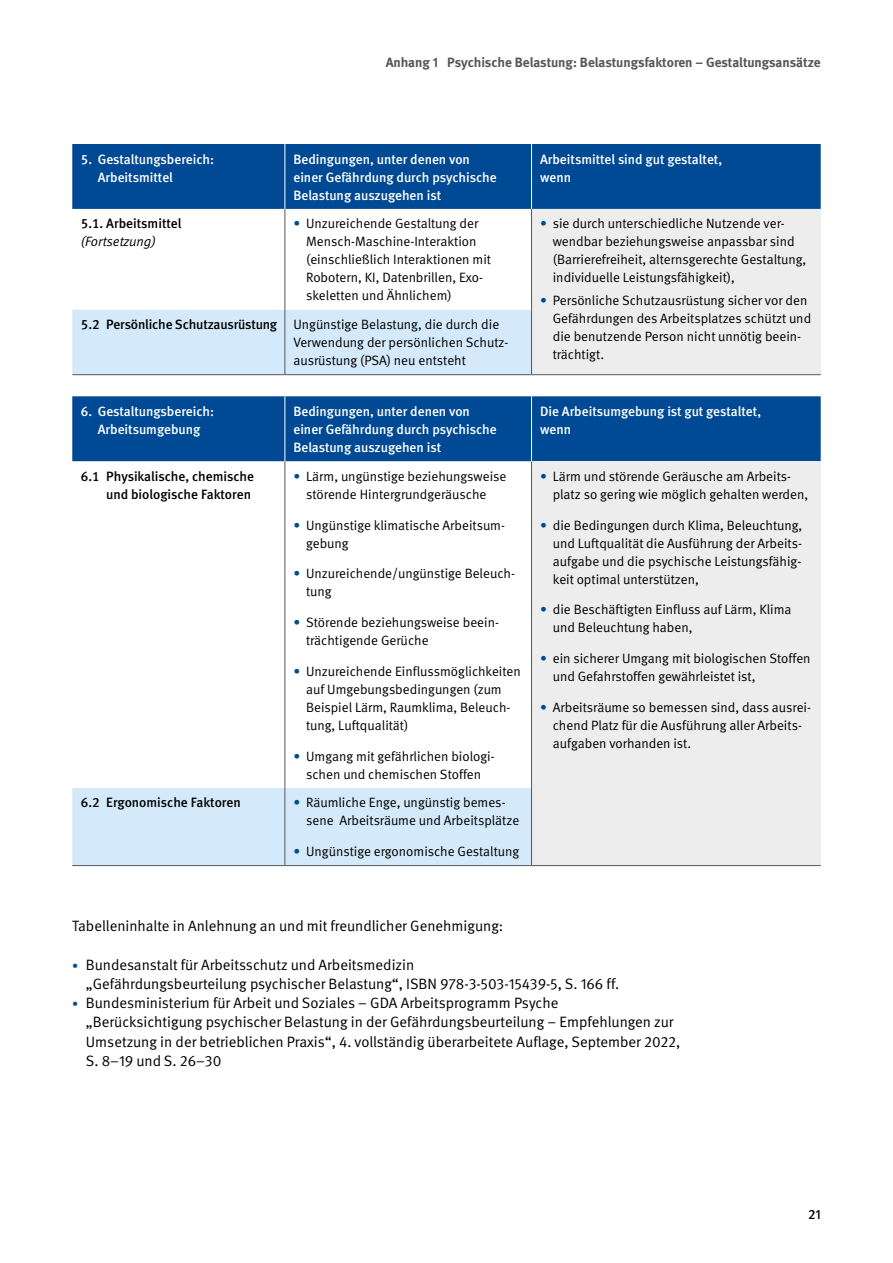
<style>
.page{position:relative;width:893px;height:1263px;background:#fff}
.page>*{position:absolute;margin:0;border:0;box-sizing:border-box;transform-origin:0 0}
._02_Fließtext_Fließtext{font:15px/19.2px "DGUV Meta";color:#000}
._03_Tabellen_und_Graphen_Tabellen_normal{font:13.5px/18px "DGUV Meta";color:#000}
._03_Tabellen_und_Graphen_Tabellen_normal-2{font:500 13.5px/18px "DGUV Meta";color:#fff}
._03_Tabellen_und_Graphen_Tabellen_nummeri{font:500 13.5px/18px "DGUV Meta";letter-spacing:-.005em;color:#000}
.t1{font:700 13.5px "DGUV Meta";letter-spacing:-.005em;color:#575756}
._03_Tabellen_und_Graphen_Tabellen_nummeri-2{font:500 13.5px/18px "DGUV Meta";color:#fff;text-align:center}
.s1{font-weight:400;font-style:italic}
.s2{color:#004b91}
.s3{font-size:12px;color:#004b91}
</style>
<div class="page">
<div style="left:72px;top:144px;width:749px;height:65px;background:#004994"></div>
<div style="left:531px;top:209px;width:290px;height:166px;background:#ededed"></div>
<div style="left:72px;top:310px;width:459px;height:64px;background:#d4eafa"></div>
<hr style="left:285px;top:209px;width:1px;height:101px;background:#575756">
<hr style="left:531px;top:209px;width:1px;height:101px;background:#575756">
<hr style="left:285px;top:310px;width:1px;height:64px;background:#575756">
<hr style="left:531px;top:310px;width:1px;height:64px;background:#575756">
<hr style="left:285px;top:144px;width:1px;height:65px;background:#fff">
<hr style="left:531px;top:144px;width:1px;height:65px;background:#fff">
<hr style="left:72px;top:374px;width:213px;height:1px;background:#575756">
<hr style="left:285px;top:374px;width:246px;height:1px;background:#575756">
<hr style="left:531px;top:374px;width:290px;height:1px;background:#575756">
<div style="left:72px;top:396px;width:749px;height:65px;background:#004994"></div>
<div style="left:531px;top:461px;width:290px;height:404px;background:#ededed"></div>
<div style="left:72px;top:788px;width:459px;height:77px;background:#d4eafa"></div>
<hr style="left:285px;top:461px;width:1px;height:327px;background:#575756">
<hr style="left:531px;top:461px;width:1px;height:327px;background:#575756">
<hr style="left:285px;top:788px;width:1px;height:77px;background:#575756">
<hr style="left:531px;top:788px;width:1px;height:77px;background:#575756">
<hr style="left:285px;top:396px;width:1px;height:65px;background:#fff">
<hr style="left:531px;top:396px;width:1px;height:65px;background:#fff">
<hr style="left:72px;top:865px;width:213px;height:1px;background:#575756">
<hr style="left:285px;top:865px;width:246px;height:1px;background:#575756">
<hr style="left:531px;top:865px;width:290px;height:1px;background:#575756">
<p class="t1" style="left:386px;top:54px;width:436px">Anhang 1 Psychische Belastung: Belastungsfaktoren – Gestaltungsansätze</p>
<p class="_03_Tabellen_und_Graphen_Tabellen_normal-2" style="left:98px;top:150px;width:118px;text-indent:-17px">5. Gestaltungsbereich:<br>Arbeitsmittel</p>
<p class="_03_Tabellen_und_Graphen_Tabellen_normal-2" style="left:293px;top:150px;width:205px">Bedingungen, unter denen von einer Gefährdung durch psychische<br>Belastung auszugehen ist</p>
<p class="_03_Tabellen_und_Graphen_Tabellen_normal-2" style="left:540px;top:150px;width:184px">Arbeitsmittel sind gut gestaltet, wenn</p>
<p class="_03_Tabellen_und_Graphen_Tabellen_nummeri" style="left:81px;top:215px;width:102px">5.1. Arbeitsmittel <span class="s1">(Fortsetzung)</span></p>
<p class="_03_Tabellen_und_Graphen_Tabellen_normal" style="left:306px;top:215px;width:186px;text-indent:-13px"><span class="s2">•</span> Unzureichende Gestaltung der<br>Mensch-Maschine-Interaktion (einschließlich Interaktionen mit<br>Robotern, KI, Datenbrillen, Exo&shy;skeletten und Ähnlichem)</p>
<p class="_03_Tabellen_und_Graphen_Tabellen_normal" style="left:553px;top:215px;width:255px;text-indent:-13px"><span class="s2">•</span> sie durch unterschiedliche Nutzende ver&shy;wendbar beziehungsweise anpassbar sind (Barrierefreiheit, alternsgerechte Gestaltung, individuelle Leistungsfähigkeit),</p>
<p class="_03_Tabellen_und_Graphen_Tabellen_normal" style="left:553px;top:291px;width:260px;text-indent:-13px"><span class="s2">•</span> Persönliche Schutzausrüstung sicher vor den Gefährdungen des Arbeitsplatzes schützt und die benutzende Person nicht unnötig beein&shy;trächtigt.</p>
<p class="_03_Tabellen_und_Graphen_Tabellen_nummeri" style="left:81px;top:316px;width:198px">5.2 Persönliche Schutzausrüstung</p>
<p class="_03_Tabellen_und_Graphen_Tabellen_normal" style="left:293px;top:316px;width:217px">Ungünstige Belastung, die durch die<br>Verwendung der persönlichen Schutz&shy;ausrüstung (PSA) neu entsteht</p>
<p class="_03_Tabellen_und_Graphen_Tabellen_nummeri-2" style="left:81px;top:403px;width:135px">6. Gestaltungsbereich:<br>Arbeitsumgebung</p>
<p class="_03_Tabellen_und_Graphen_Tabellen_normal-2" style="left:293px;top:403px;width:205px">Bedingungen, unter denen von einer Gefährdung durch psychische<br>Belastung auszugehen ist</p>
<p class="_03_Tabellen_und_Graphen_Tabellen_normal-2" style="left:540px;top:403px;width:223px">Die Arbeitsumgebung ist gut gestaltet, wenn</p>
<p class="_03_Tabellen_und_Graphen_Tabellen_nummeri" style="left:81px;top:467px;width:175px;text-align:right">6.1 Physikalische, chemische und biologische Faktoren</p>
<p class="_03_Tabellen_und_Graphen_Tabellen_normal" style="left:293px;top:467px;width:214px;text-align:center"><span class="s2">•</span> Lärm, ungünstige beziehungsweise störende Hintergrundgeräusche</p>
<p class="_03_Tabellen_und_Graphen_Tabellen_normal" style="left:306px;top:516px;width:200px;text-indent:-13px"><span class="s2">•</span> Ungünstige klimatische Arbeitsum&shy;gebung</p>
<p class="_03_Tabellen_und_Graphen_Tabellen_normal" style="left:306px;top:565px;width:210px;text-indent:-13px"><span class="s2">•</span> Unzureichende/ungünstige Beleuch&shy;tung</p>
<p class="_03_Tabellen_und_Graphen_Tabellen_normal" style="left:306px;top:614px;width:194px;text-indent:-13px"><span class="s2">•</span> Störende beziehungsweise beein&shy;trächtigende Gerüche</p>
<p class="_03_Tabellen_und_Graphen_Tabellen_normal" style="left:306px;top:662px;width:216px;text-indent:-13px"><span class="s2">•</span> Unzureichende Einflussmöglichkeiten auf Umgebungsbedingungen (zum<br>Beispiel Lärm, Raumklima, Beleuch&shy;tung, Luftqualität)</p>
<p class="_03_Tabellen_und_Graphen_Tabellen_normal" style="left:293px;top:747px;width:203px;text-align:center"><span class="s2">•</span> Umgang mit gefährlichen biologi&shy;schen und chemischen Stoffen</p>
<p class="_03_Tabellen_und_Graphen_Tabellen_normal" style="left:553px;top:467px;width:257px;text-indent:-13px"><span class="s2">•</span> Lärm und störende Geräusche am Arbeits&shy;platz so gering wie möglich gehalten werden,</p>
<p class="_03_Tabellen_und_Graphen_Tabellen_normal" style="left:553px;top:516px;width:251px;text-align:justify;text-indent:-13px"><span class="s2">•</span> die Bedingungen durch Klima, Beleuchtung, und Luftqualität die Ausführung der Arbeits&shy;aufgabe und die psychische Leistungsfähig&shy;keit optimal unterstützen,</p>
<p class="_03_Tabellen_und_Graphen_Tabellen_normal" style="left:553px;top:601px;width:240px;text-indent:-13px"><span class="s2">•</span> die Beschäftigten Einfluss auf Lärm, Klima und Beleuchtung haben,</p>
<p class="_03_Tabellen_und_Graphen_Tabellen_normal" style="left:553px;top:650px;width:259px;text-indent:-13px"><span class="s2">•</span> ein sicherer Umgang mit biologischen Stoffen und Gefahrstoffen gewährleistet ist,</p>
<p class="_03_Tabellen_und_Graphen_Tabellen_normal" style="left:553px;top:698px;width:260px;text-indent:-13px"><span class="s2">•</span> Arbeitsräume so bemessen sind, dass ausrei&shy;chend Platz für die Ausführung aller Arbeits&shy;aufgaben vorhanden ist.</p>
<p class="_03_Tabellen_und_Graphen_Tabellen_nummeri" style="left:81px;top:794px;width:161px">6.2 Ergonomische Faktoren</p>
<p class="_03_Tabellen_und_Graphen_Tabellen_normal" style="left:306px;top:794px;width:215px;text-indent:-13px"><span class="s2">•</span> Räumliche Enge, ungünstig bemes&shy;sene Arbeitsräume und Arbeitsplätze</p>
<p class="_03_Tabellen_und_Graphen_Tabellen_normal" style="left:293px;top:843px;width:227px"><span class="s2">•</span> Ungünstige ergonomische Gestaltung</p>
<p class="_02_Fließtext_Fließtext" style="left:72px;top:917px;width:432px">Tabelleninhalte in Anlehnung an und mit freundlicher Genehmigung:</p>
<p class="_02_Fließtext_Fließtext" style="left:86px;top:955px;width:535px;text-indent:-14px"><span class="s3">•</span> Bundesanstalt für Arbeitsschutz und Arbeitsmedizin<br>„Gefährdungsbeurteilung psychischer Belastung“, ISBN 978-3-503-15439-5, S. 166 ff.</p>
<p class="_02_Fließtext_Fließtext" style="left:86px;top:994px;width:596px;text-indent:-14px"><span class="s3">•</span> Bundesministerium für Arbeit und Soziales – GDA Arbeitsprogramm Psyche<br>„Berücksichtigung psychischer Belastung in der Gefährdungsbeurteilung – Empfehlungen zur Umsetzung in der betrieblichen Praxis“, 4. vollständig überarbeitete Auflage, September 2022, S. 8–19 und S. 26–30</p>
<p class="_03_Tabellen_und_Graphen_Tabellen_nummeri" style="left:808px;top:1206px;width:14px">21</p>
</div>
